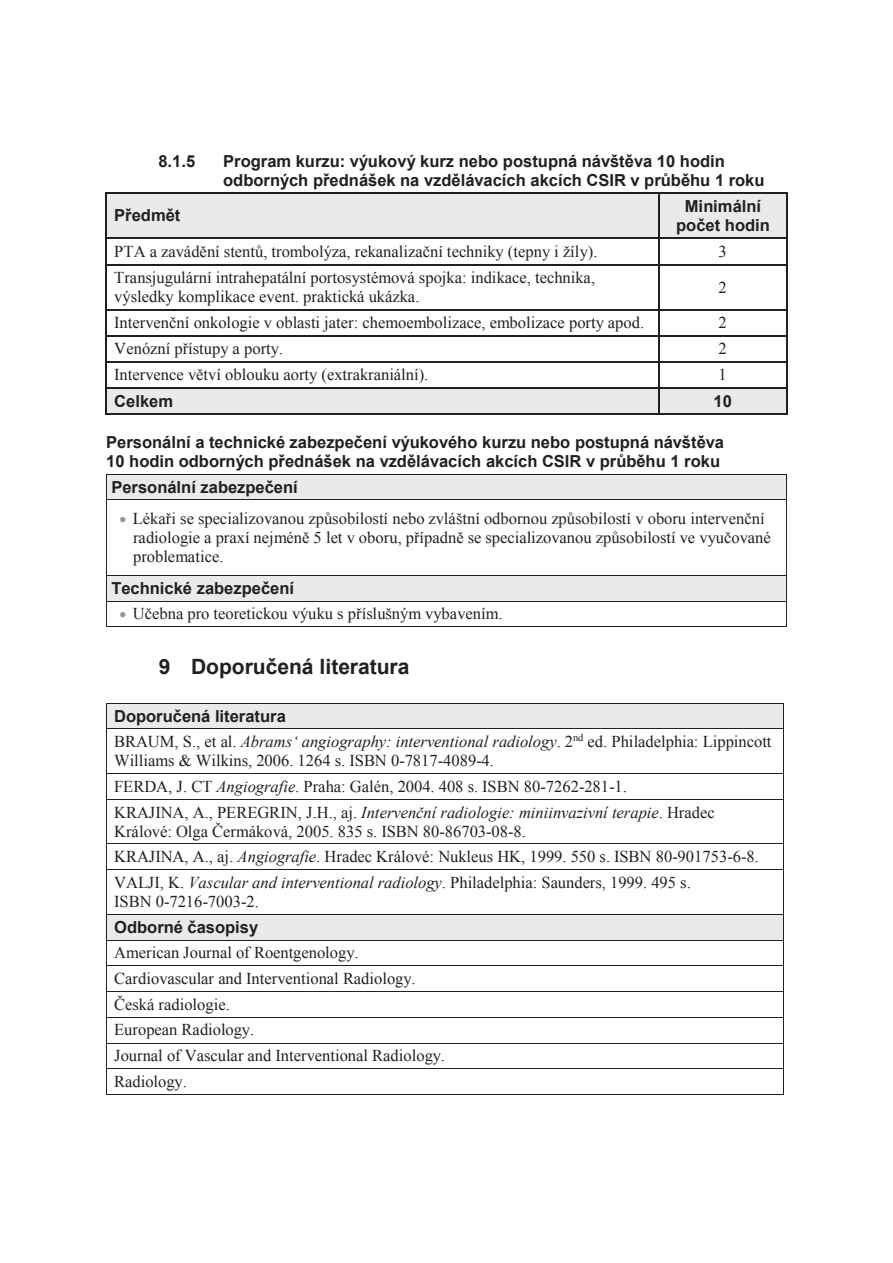
<style>
.page{position:relative;width:893px;height:1263px;background:#fff}
.page>*{position:absolute;margin:0;border:0;box-sizing:border-box;transform-origin:0 0}
.t1{font:700 21px "Arial";color:#231f20}
.t2{font:16.5px/25.8px "Times New Roman";color:#231f20}
.t3{font:700 16.5px/18.9px "Arial";color:#231f20}
.s1{color:#939598}
.s2{font-style:italic}
</style>
<div class="page">
<div style="left:107px;top:194px;width:551px;height:44px;background:#eaeaea"></div>
<div style="left:660px;top:194px;width:126px;height:44px;background:#eaeaea"></div>
<hr style="left:107px;top:193px;width:551px;height:1px;background:#231f20">
<hr style="left:660px;top:193px;width:126px;height:1px;background:#231f20">
<hr style="left:106px;top:194px;width:1px;height:44px;background:#231f20">
<hr style="left:658px;top:194px;width:2px;height:44px;background:#231f20">
<hr style="left:786px;top:194px;width:1px;height:44px;background:#231f20">
<hr style="left:107px;top:238px;width:551px;height:1px;background:#231f20">
<hr style="left:660px;top:238px;width:126px;height:1px;background:#231f20">
<hr style="left:658px;top:239px;width:2px;height:25px;background:#231f20">
<svg style="left:106px;top:238px;width:1px;height:27px"></svg>
<hr style="left:107px;top:264px;width:551px;height:1px;background:#231f20">
<hr style="left:660px;top:264px;width:126px;height:1px;background:#231f20">
<svg style="left:786px;top:238px;width:1px;height:27px"></svg>
<hr style="left:106px;top:265px;width:1px;height:44px;background:#231f20">
<hr style="left:658px;top:265px;width:2px;height:44px;background:#231f20">
<hr style="left:786px;top:265px;width:1px;height:44px;background:#231f20">
<hr style="left:107px;top:309px;width:551px;height:1px;background:#231f20">
<hr style="left:660px;top:309px;width:126px;height:1px;background:#231f20">
<hr style="left:658px;top:310px;width:2px;height:25px;background:#231f20">
<hr style="left:107px;top:335px;width:551px;height:1px;background:#231f20">
<hr style="left:660px;top:335px;width:126px;height:1px;background:#231f20">
<hr style="left:658px;top:336px;width:2px;height:25px;background:#231f20">
<hr style="left:107px;top:361px;width:551px;height:1px;background:#231f20">
<hr style="left:660px;top:361px;width:126px;height:1px;background:#231f20">
<hr style="left:658px;top:362px;width:2px;height:26px;background:#231f20">
<div style="left:107px;top:389px;width:551px;height:25px;background:#eaeaea"></div>
<div style="left:660px;top:389px;width:126px;height:25px;background:#eaeaea"></div>
<hr style="left:107px;top:388px;width:551px;height:1px;background:#231f20">
<hr style="left:660px;top:388px;width:126px;height:1px;background:#231f20">
<svg style="left:106px;top:309px;width:1px;height:106px"></svg>
<hr style="left:107px;top:414px;width:551px;height:1px;background:#231f20">
<hr style="left:658px;top:389px;width:2px;height:25px;background:#231f20">
<hr style="left:660px;top:414px;width:126px;height:1px;background:#231f20">
<svg style="left:786px;top:309px;width:1px;height:106px"></svg>
<div style="left:111px;top:474px;width:670px;height:25px;background:#eaeaea"></div>
<hr style="left:107px;top:474px;width:679px;height:1px;background:#231f20">
<svg style="left:106px;top:474px;width:1px;height:26px"></svg>
<hr style="left:107px;top:499px;width:679px;height:1px;background:#231f20">
<svg style="left:786px;top:474px;width:1px;height:26px"></svg>
<hr style="left:106px;top:500px;width:1px;height:75px;background:#231f20">
<hr style="left:786px;top:500px;width:1px;height:75px;background:#231f20">
<div style="left:111px;top:576px;width:670px;height:25px;background:#eaeaea"></div>
<hr style="left:107px;top:575px;width:679px;height:1px;background:#231f20">
<hr style="left:107px;top:601px;width:679px;height:1px;background:#231f20">
<svg style="left:106px;top:575px;width:1px;height:52px"></svg>
<hr style="left:107px;top:627px;width:679px;height:1px;background:#231f20">
<svg style="left:786px;top:575px;width:1px;height:52px"></svg>
<div style="left:106px;top:703px;width:678px;height:25px;background:#eaeaea"></div>
<hr style="left:106px;top:703px;width:678px;height:1px;background:#231f20">
<svg style="left:106px;top:704px;width:1px;height:24px"></svg>
<hr style="left:106px;top:728px;width:678px;height:1px;background:#231f20">
<hr style="left:106px;top:729px;width:1px;height:44px;background:#231f20">
<hr style="left:784px;top:729px;width:1px;height:44px;background:#231f20">
<hr style="left:106px;top:773px;width:678px;height:1px;background:#231f20">
<svg style="left:106px;top:774px;width:1px;height:25px"></svg>
<hr style="left:106px;top:799px;width:678px;height:1px;background:#231f20">
<hr style="left:106px;top:800px;width:1px;height:43px;background:#231f20">
<hr style="left:784px;top:800px;width:1px;height:43px;background:#231f20">
<hr style="left:106px;top:843px;width:678px;height:1px;background:#231f20">
<svg style="left:106px;top:844px;width:1px;height:25px"></svg>
<hr style="left:106px;top:869px;width:678px;height:1px;background:#231f20">
<hr style="left:106px;top:870px;width:1px;height:44px;background:#231f20">
<hr style="left:784px;top:870px;width:1px;height:44px;background:#231f20">
<div style="left:106px;top:915px;width:678px;height:25px;background:#eaeaea"></div>
<hr style="left:106px;top:914px;width:678px;height:1px;background:#231f20">
<hr style="left:106px;top:940px;width:678px;height:1px;background:#231f20">
<hr style="left:106px;top:965px;width:678px;height:1px;background:#231f20">
<hr style="left:106px;top:991px;width:678px;height:1px;background:#231f20">
<hr style="left:106px;top:1017px;width:678px;height:1px;background:#231f20">
<hr style="left:106px;top:1043px;width:678px;height:1px;background:#231f20">
<hr style="left:106px;top:1068px;width:678px;height:1px;background:#231f20">
<svg style="left:106px;top:915px;width:1px;height:179px"></svg>
<hr style="left:106px;top:1094px;width:678px;height:1px;background:#231f20">
<p class="t3" style="left:158px;top:152px;width:38px">8.1.5</p>
<p class="t3" style="left:223px;top:152px;width:543px">Program kurzu: výukový kurz nebo postupná návštěva 10 hodin odborných přednášek na vzdělávacích akcích CSIR v průběhu 1 roku</p>
<p class="t3" style="left:114px;top:206px;width:68px">Předmět</p>
<p class="t3" style="left:676px;top:197px;width:95px;text-align:center">Minimální počet hodin</p>
<p class="t2" style="left:114px;top:238px;width:485px">PTA a zavádění stentů, trombolýza, rekanalizační techniky (tepny i žíly).</p>
<p class="t2" style="left:719px;top:238px;width:10px">3</p>
<p class="t2" style="left:114px;top:268px;width:482px;line-height:18.9px">Transjugulární intrahepatální portosystémová spojka: indikace, technika, výsledky komplikace event. praktická ukázka.</p>
<p class="t2" style="left:719px;top:274px;width:10px">2</p>
<p class="t2" style="left:114px;top:309px;width:531px">Intervenční onkologie v oblasti jater: chemoembolizace, embolizace porty apod.</p>
<p class="t2" style="left:719px;top:309px;width:10px">2</p>
<p class="t2" style="left:114px;top:335px;width:170px">Venózní přístupy a porty.</p>
<p class="t2" style="left:719px;top:335px;width:10px">2</p>
<p class="t2" style="left:114px;top:361px;width:316px">Intervence větví oblouku aorty (extrakraniální).</p>
<p class="t2" style="left:719px;top:361px;width:10px">1</p>
<p class="t3" style="left:114px;top:392px;width:60px">Celkem</p>
<p class="t3" style="left:714px;top:392px;width:20px">10</p>
<p class="t3" style="left:106px;top:433px;width:619px">Personální a technické zabezpečení výukového kurzu nebo postupná návštěva<br>10 hodin odborných přednášek na vzdělávacích akcích CSIR v průběhu 1 roku</p>
<p class="t3" style="left:111px;top:477px;width:188px">Personální zabezpečení</p>
<p class="t2" style="left:133px;top:509px;width:639px;line-height:18.9px;text-indent:-14px"><span class="s1">•</span> Lékaři se specializovanou způsobilostí nebo zvláštní odbornou způsobilostí v oboru intervenční radiologie a praxí nejméně 5 let v oboru, případně se specializovanou způsobilostí ve vyučované problematice.</p>
<p class="t3" style="left:111px;top:579px;width:184px">Technické zabezpečení</p>
<p class="t2" style="left:120px;top:600px;width:385px"><span class="s1">•</span> Učebna pro teoretickou výuku s příslušným vybavením.</p>
<p class="t1" style="left:159px;top:652px;width:252px">9 Doporučená literatura</p>
<p class="t3" style="left:114px;top:706px;width:173px">Doporučená literatura</p>
<p class="t2" style="left:114px;top:732px;width:659px;line-height:18.9px">BRAUM, S., et al. <span class="s2">Abrams‘ angiography: interventional radiology</span>. 2<sup>nd</sup> ed. Philadelphia: Lippincott<br>Williams &amp; Wilkins, 2006. 1264 s. ISBN 0-7817-4089-4.</p>
<p class="t2" style="left:114px;top:773px;width:602px">FERDA, J. CT <span class="s2">Angiografie</span>. Praha: Galén, 2004. 408 s. ISBN 80-7262-281-1.<br>KRAJINA, A., PEREGRIN, J.H., aj. <span class="s2">Intervenční radiologie: miniinvazivní terapie</span>. Hradec</p>
<p class="t2" style="left:114px;top:817px;width:646px">Králové: Olga Čermáková, 2005. 835 s. ISBN 80-86703-08-8.<br>KRAJINA, A., aj. <span class="s2">Angiografie</span>. Hradec Králové: Nukleus HK, 1999. 550 s. ISBN 80-901753-6-8.<br>VALJI, K. <span class="s2">Vascular and interventional radiology</span>. Philadelphia: Saunders, 1999. 495 s.</p>
<p class="t2" style="left:114px;top:888px;width:146px">ISBN 0-7216-7003-2.</p>
<p class="t3" style="left:114px;top:917px;width:146px">Odborné časopisy</p>
<p class="t2" style="left:114px;top:939px;width:332px">American Journal of Roentgenology.<br>Cardiovascular and Interventional Radiology.<br>Česká radiologie.<br>European Radiology.<br>Journal of Vascular and Interventional Radiology.<br>Radiology.</p>
</div>
